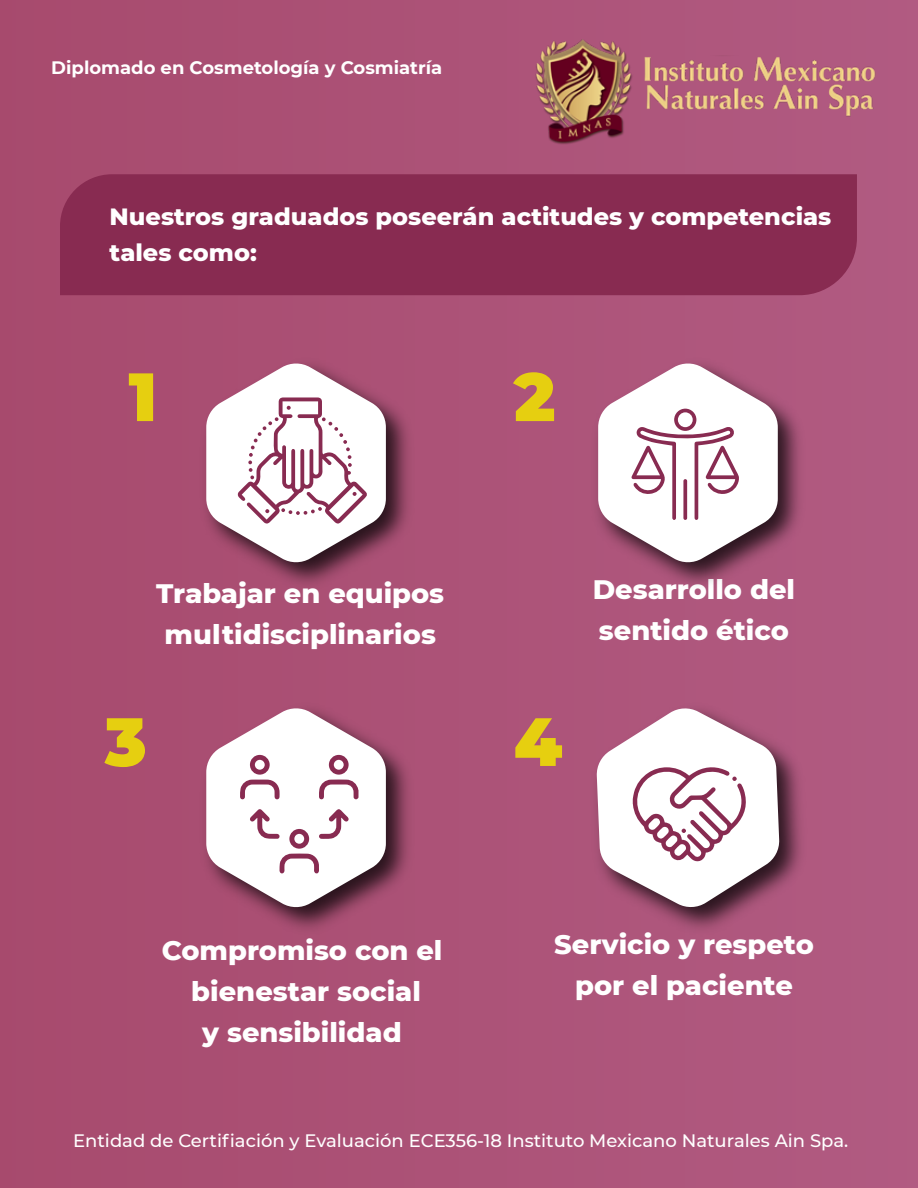
<style>
.page{position:relative;width:918px;height:1188px;background:#ac5277}
.page>*{position:absolute;margin:0;border:0;box-sizing:border-box;transform-origin:0 0}
.t1{font:900 68.1px "Montserrat";color:#e6cf10}
.t2{font:800 27.3px/41px "Montserrat";color:#fff;text-align:center}
.t3{font:800 24px/36.2px "Montserrat";color:#fff}
.t4{font:500 18px "Montserrat";color:#fff}
.t5{font:700 18px "Montserrat";color:#fff}
</style>
<div class="page">
<img style="left:535px;top:39px;width:96px;height:105px">
<div style="left:60px;top:174px;width:797px;height:121px;background:#882b51"></div>
<svg style="left:206px;top:362px;width:180px;height:201px"></svg>
<svg style="left:598px;top:362px;width:180px;height:201px"></svg>
<svg style="left:206px;top:707px;width:180px;height:201px"></svg>
<svg style="left:596px;top:707px;width:184px;height:201px"></svg>
<img style="left:631px;top:56px;width:245px;height:61px">
<p class="t5" style="left:51px;top:54px;width:393px">Diplomado en Cosmetología y Cosmiatría</p>
<p class="t3" style="left:110px;top:197px;width:723px">Nuestros graduados poseerán actitudes y competencias tales como:</p>
<h1 class="t1" style="left:129px;top:346px;width:30px">1</h1>
<h1 class="t1" style="left:514px;top:346px;width:43px">2</h1>
<p class="t2" style="left:156px;top:571px;width:289px">Trabajar en equipos multidisciplinarios</p>
<p class="t2" style="left:593px;top:567px;width:204px;text-align:left">Desarrollo del sentido ético</p>
<h1 class="t1" style="left:105px;top:691px;width:43px">3</h1>
<h1 class="t1" style="left:514px;top:691px;width:50px">4</h1>
<p class="t2" style="left:162px;top:929px;width:282px">Compromiso con el bienestar social<br>y sensibilidad</p>
<p class="t2" style="left:554px;top:922px;width:261px">Servicio y respeto por el paciente</p>
<p class="t4" style="left:73px;top:1128px;width:777px">Entidad de Certifiación y Evaluación ECE356-18 Instituto Mexicano Naturales Ain Spa.</p>
</div>
